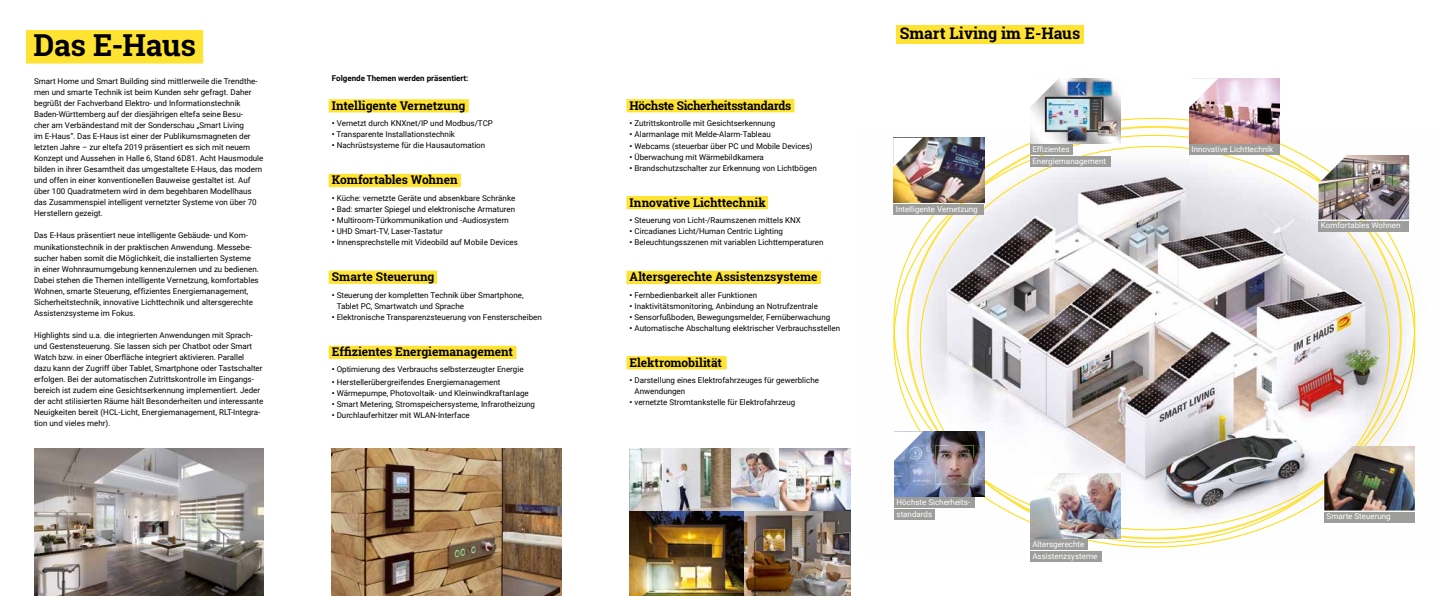
<style>
.page{position:relative;width:1438px;height:596px;background:#fff}
.page>*{position:absolute;margin:0;border:0;box-sizing:border-box;transform-origin:0 0}
.t1{font:700 30.2px "Roboto Slab";letter-spacing:-.01em;color:#000}
.t2{font:700 15.9px "Roboto Slab";color:#000}
.t3{font:700 12px "Roboto Slab";letter-spacing:-.01em;color:#000}
.t4{font:8px/11px "Roboto";color:#000}
.t5{font:8px/12.1px "Roboto";color:#fff}
.t6{font:700 8px "Roboto";color:#000}
.s1{font-weight:700}
</style>
<div class="page">
<svg style="left:328px;top:99px;width:141px;height:13px;background:#ffe337"></svg>
<div style="left:328px;top:174px;width:133px;height:13px;background:#ffe333"></div>
<svg style="left:328px;top:270px;width:109px;height:14px;background:#ffe43e"></svg>
<svg style="left:328px;top:345px;width:188px;height:14px;background:#ffe43e"></svg>
<svg style="left:626px;top:99px;width:168px;height:13px;background:#ffe335"></svg>
<div style="left:626px;top:196px;width:142px;height:13px;background:#ffe333"></div>
<div style="left:626px;top:271px;width:195px;height:13px;background:#ffe333"></div>
<svg style="left:626px;top:356px;width:100px;height:13px"></svg>
<div style="left:26px;top:30px;width:177px;height:33px;background:#ffe333"></div>
<img style="left:332px;top:448px;width:229px;height:147px">
<img style="left:744px;top:510px;width:106px;height:85px">
<img style="left:629px;top:510px;width:115px;height:85px">
<img style="left:730px;top:448px;width:49px;height:62px">
<img style="left:779px;top:448px;width:71px;height:62px">
<img style="left:629px;top:448px;width:101px;height:62px">
<img style="left:34px;top:448px;width:230px;height:147px">
<img style="left:893px;top:130px;width:523px;height:423px">
<div style="left:896px;top:25px;width:187px;height:18px;background:#ffe333"></div>
<img style="left:893px;top:138px;width:91px;height:64px">
<svg style="left:893px;top:138px;width:29px;height:29px"></svg>
<div style="left:893px;top:203px;width:91px;height:11px;background:#9d9d9c"></div>
<img style="left:1029px;top:78px;width:91px;height:65px">
<div style="left:1029px;top:144px;width:43px;height:11px;background:#9d9d9c"></div>
<div style="left:1029px;top:156px;width:80px;height:11px;background:#9d9d9c"></div>
<img style="left:1188px;top:78px;width:91px;height:65px">
<div style="left:1188px;top:144px;width:91px;height:11px;background:#9d9d9c"></div>
<img style="left:1318px;top:155px;width:90px;height:64px">
<div style="left:1318px;top:220px;width:90px;height:11px;background:#9d9d9c"></div>
<img style="left:894px;top:431px;width:90px;height:65px">
<div style="left:894px;top:497px;width:80px;height:11px;background:#9d9d9c"></div>
<div style="left:894px;top:509px;width:40px;height:11px;background:#9d9d9c"></div>
<img style="left:1324px;top:445px;width:90px;height:65px">
<div style="left:1324px;top:511px;width:90px;height:11px;background:#9d9d9c"></div>
<img style="left:1029px;top:473px;width:91px;height:64px">
<div style="left:1029px;top:539px;width:58px;height:10px;background:#9d9d9c"></div>
<div style="left:1029px;top:550px;width:72px;height:11px;background:#9d9d9c"></div>
<svg style="left:1029px;top:78px;width:30px;height:29px"></svg>
<svg style="left:1188px;top:78px;width:30px;height:30px"></svg>
<svg style="left:1029px;top:473px;width:30px;height:29px"></svg>
<svg style="left:893px;top:431px;width:30px;height:29px"></svg>
<h1 class="t1" style="left:34px;top:24px;width:164px">Das E-Haus</h1>
<p class="t4" style="left:34px;top:76px;width:231px">Smart Home und Smart Building sind mittlerweile die Trendthe&shy;men und smarte Technik ist beim Kunden sehr gefragt. Daher begrüßt der Fachverband Elektro- und Informationstechnik Baden-Württemberg auf der diesjährigen eltefa seine Besu-<br>cher am Verbändestand mit der Sonderschau „Smart Living<br>im E-Haus“. Das E-Haus ist einer der Publikumsmagneten der letzten Jahre – zur eltefa 2019 präsentiert es sich mit neuem Konzept und Aussehen in Halle 6, Stand 6D81. Acht Hausmodule bilden in ihrer Gesamtheit das umgestaltete E-Haus, das modern und offen in einer konventionellen Bauweise gestaltet ist. Auf über 100 Quadratmetern wird in dem begehbaren Modellhaus das Zusammenspiel intelligent vernetzter Systeme von über 70<br>Herstellern gezeigt.</p>
<p class="t4" style="left:34px;top:230px;width:226px">Das E-Haus präsentiert neue intelligente Gebäude- und Kom&shy;munikationstechnik in der praktischen Anwendung. Messebe&shy;sucher haben somit die Möglichkeit, die installierten Systeme in einer Wohnraumumgebung kennenzulernen und zu bedienen.<br>Dabei stehen die Themen intelligente Vernetzung, komfortables Wohnen, smarte Steuerung, effizientes Energiemanagement, Sicherheitstechnik, innovative Lichttechnik und altersgerechte Assistenzsysteme im Fokus.</p>
<p class="t4" style="left:34px;top:329px;width:231px">Highlights sind u.a. die integrierten Anwendungen mit Sprach&shy;und Gestensteuerung. Sie lassen sich per Chatbot oder Smart Watch bzw. in einer Oberfläche integriert aktivieren. Parallel dazu kann der Zugriff über Tablet, Smartphone oder Tastschalter erfolgen. Bei der automatischen Zutrittskontrolle im Eingangs&shy;bereich ist zudem eine Gesichtserkennung implementiert. Jeder der acht stilisierten Räume hält Besonderheiten und interessante Neuigkeiten bereit (HCL-Licht, Energiemanagement, RLT-Integra&shy;tion und vieles mehr).</p>
<p class="t6" style="left:332px;top:72px;width:138px">Folgende Themen werden präsentiert:</p>
<h3 class="t3" style="left:332px;top:97px;width:135px">Intelligente Vernetzung</h3>
<p class="t4" style="left:332px;top:118px;width:163px"><span class="s1">•</span> Vernetzt durch KNXnet/IP und Modbus/TCP</p>
<p class="t4" style="left:332px;top:129px;width:125px"><span class="s1">•</span> Transparente Installationstechnik</p>
<p class="t4" style="left:332px;top:140px;width:155px"><span class="s1">•</span> Nachrüstsysteme für die Hausautomation</p>
<h3 class="t3" style="left:332px;top:172px;width:127px">Komfortables Wohnen</h3>
<p class="t4" style="left:332px;top:192px;width:185px"><span class="s1">•</span> Küche: vernetzte Geräte und absenkbare Schränke</p>
<p class="t4" style="left:332px;top:203px;width:185px"><span class="s1">•</span> Bad: smarter Spiegel und elektronische Armaturen</p>
<p class="t4" style="left:332px;top:214px;width:178px"><span class="s1">•</span> Multiroom-Türkommunikation und -Audiosystem</p>
<p class="t4" style="left:332px;top:225px;width:112px"><span class="s1">•</span> UHD Smart-TV, Laser-Tastatur</p>
<p class="t4" style="left:332px;top:236px;width:187px"><span class="s1">•</span> Innensprechstelle mit Videobild auf Mobile Devices</p>
<h3 class="t3" style="left:332px;top:268px;width:104px">Smarte Steuerung</h3>
<p class="t4" style="left:337px;top:289px;width:188px;text-indent:-5px"><span class="s1">•</span> Steuerung der kompletten Technik über Smartphone,<br>Tablet PC, Smartwatch und Sprache</p>
<p class="t4" style="left:332px;top:311px;width:211px"><span class="s1">•</span> Elektronische Transparenzsteuerung von Fensterscheiben</p>
<h3 class="t3" style="left:332px;top:343px;width:182px">Effizientes Energiemanagement</h3>
<p class="t4" style="left:332px;top:363px;width:193px"><span class="s1">•</span> Optimierung des Verbrauchs selbsterzeugter Energie</p>
<p class="t4" style="left:332px;top:375px;width:170px"><span class="s1">•</span> Herstellerübergreifendes Energiemanagement</p>
<p class="t4" style="left:332px;top:386px;width:198px"><span class="s1">•</span> Wärmepumpe, Photovoltaik- und Kleinwindkraftanlage</p>
<p class="t4" style="left:332px;top:397px;width:205px"><span class="s1">•</span> Smart Metering, Stromspeichersysteme, Infrarotheizung</p>
<p class="t4" style="left:332px;top:408px;width:139px"><span class="s1">•</span> Durchlauferhitzer mit WLAN-Interface</p>
<h3 class="t3" style="left:629px;top:97px;width:163px">Höchste Sicherheitsstandards</h3>
<p class="t4" style="left:629px;top:118px;width:147px"><span class="s1">•</span> Zutrittskontrolle mit Gesichtserkennung</p>
<p class="t4" style="left:629px;top:129px;width:143px"><span class="s1">•</span> Alarmanlage mit Melde-Alarm-Tableau</p>
<p class="t4" style="left:629px;top:140px;width:185px"><span class="s1">•</span> Webcams (steuerbar über PC und Mobile Devices)</p>
<p class="t4" style="left:629px;top:151px;width:136px"><span class="s1">•</span> Überwachung mit Wärmebildkamera</p>
<p class="t4" style="left:629px;top:162px;width:189px"><span class="s1">•</span> Brandschutzschalter zur Erkennung von Lichtbögen</p>
<h3 class="t3" style="left:629px;top:194px;width:138px">Innovative Lichttechnik</h3>
<p class="t4" style="left:629px;top:214px;width:173px"><span class="s1">•</span> Steuerung von Licht-/Raumszenen mittels KNX</p>
<p class="t4" style="left:629px;top:225px;width:155px"><span class="s1">•</span> Circadianes Licht/Human Centric Lighting</p>
<p class="t4" style="left:629px;top:236px;width:195px"><span class="s1">•</span> Beleuchtungsszenen mit variablen Lichttemperaturen</p>
<h3 class="t3" style="left:629px;top:268px;width:189px">Altersgerechte Assistenzsysteme</h3>
<p class="t4" style="left:629px;top:289px;width:129px"><span class="s1">•</span> Fernbedienbarkeit aller Funktionen</p>
<p class="t4" style="left:629px;top:300px;width:190px"><span class="s1">•</span> Inaktivitätsmonitoring, Anbindung an Notrufzentrale</p>
<p class="t4" style="left:629px;top:311px;width:202px"><span class="s1">•</span> Sensorfußboden, Bewegungsmelder, Fernüberwachung</p>
<p class="t4" style="left:629px;top:322px;width:212px"><span class="s1">•</span> Automatische Abschaltung elektrischer Verbrauchsstellen</p>
<h3 class="t3" style="left:629px;top:354px;width:94px">Elektromobilität</h3>
<p class="t4" style="left:634px;top:374px;width:186px;text-indent:-5px"><span class="s1">•</span> Darstellung eines Elektrofahrzeuges für gewerbliche<br>Anwendungen</p>
<p class="t4" style="left:629px;top:396px;width:167px"><span class="s1">•</span> vernetzte Stromtankstelle für Elektrofahrzeug</p>
<h2 class="t2" style="left:899px;top:22px;width:182px">Smart Living im E-Haus</h2>
<p class="t5" style="left:895px;top:202px;width:83px">Intelligente Vernetzung</p>
<p class="t5" style="left:1032px;top:143px;width:75px">Effizientes<br>Energiemanagement</p>
<p class="t5" style="left:1191px;top:143px;width:83px">Innovative Lichttechnik</p>
<p class="t5" style="left:1320px;top:218px;width:81px">Komfortables Wohnen</p>
<p class="t5" style="left:896px;top:496px;width:75px">Höchste Sicherheits&shy;standards</p>
<p class="t5" style="left:1032px;top:537px;width:66px">Altersgerechte<br>Assistenzsysteme</p>
<p class="t5" style="left:1326px;top:510px;width:66px">Smarte Steuerung</p>
</div>
